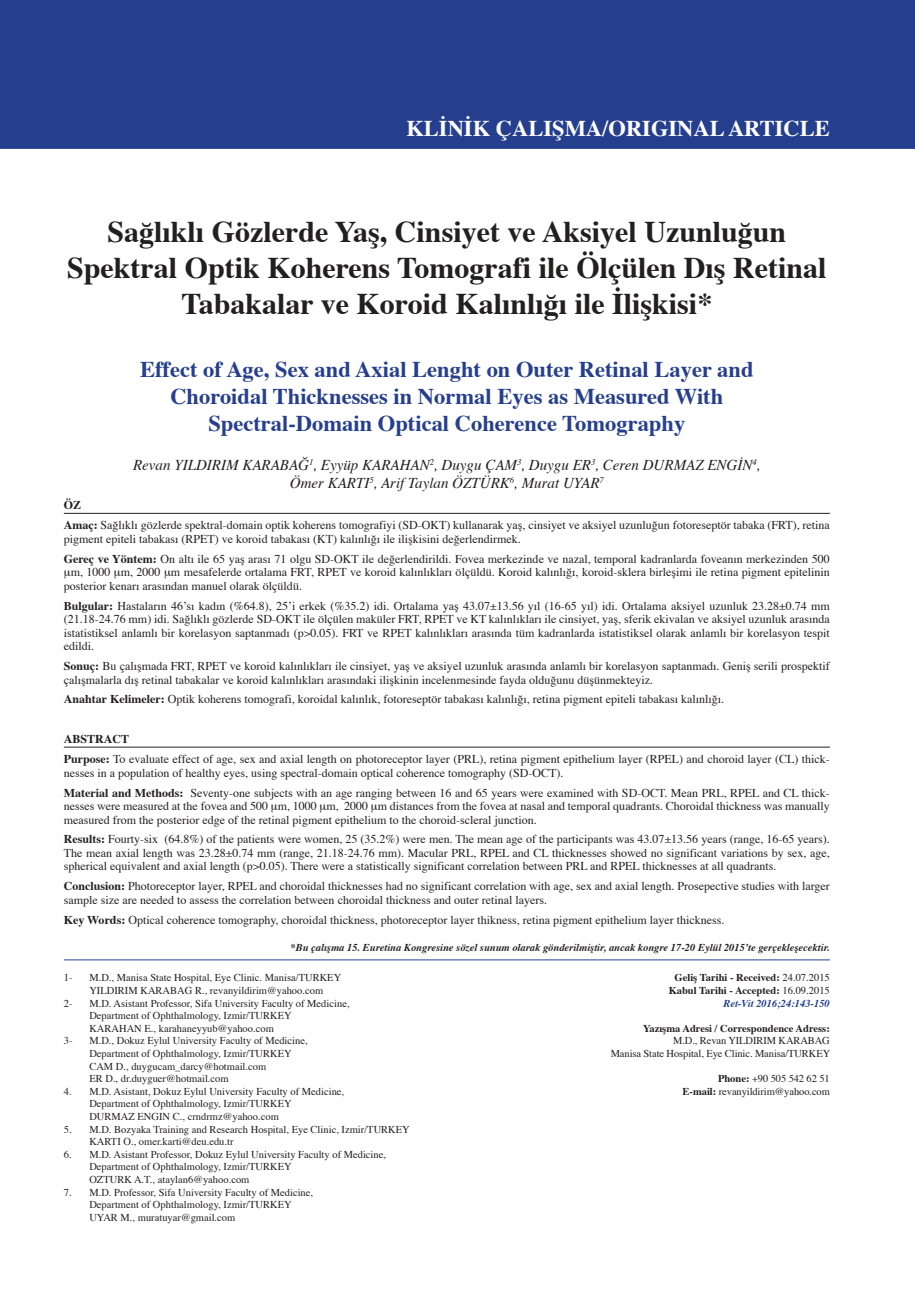
<style>
.page{position:relative;width:915px;height:1306px;background:#fff}
.page>*{position:absolute;margin:0;border:0;box-sizing:border-box;transform-origin:0 0}
.t1{font:700 30px/36px "Times";color:#231f20;text-align:center}
.t2{font:700 22.5px/27px "Times";color:#253f8e;text-align:center}
.t3{font:700 22.5px "Times";color:#fff}
.t4{font:italic 15px/18px "Times";color:#231f20;text-align:center}
.t5{font:12px/13.5px "Times";color:#231f20}
.t6{font:10.5px/12.6px "Times";color:#231f20}
.t7{font:700 10.5px/12.6px "Times";color:#231f20;text-align:right}
.t8{font:italic 700 10.5px "Times";color:#231f20}
.s1{font-weight:700}
.s2{font-weight:400}
.s3{font-style:italic;color:#253f8e}
</style>
<div class="page">
<div style="left:1px;top:1px;width:912px;height:147px;background:#253f8e"></div>
<div style="left:0;top:0;width:914px;height:149px;border:2px solid #253f8e"></div>
<hr style="left:64px;top:513px;width:765px;height:1px;background:#231f20">
<hr style="left:64px;top:746px;width:765px;height:1px;background:#231f20">
<hr style="left:64px;top:959px;width:765px;height:1px;background:#253f8e">
<h2 class="t3" style="left:406px;top:113px;width:425px">KLİNİK ÇALIŞMA/ORIGINAL ARTICLE</h2>
<h1 class="t1" style="left:67px;top:215px;width:760px">Sağlıklı Gözlerde Yaş, Cinsiyet ve Aksiyel Uzunluğun<br>Spektral Optik Koherens Tomografi ile Ölçülen Dış Retinal<br>Tabakalar ve Koroid Kalınlığı ile İlişkisi*</h1>
<h2 class="t2" style="left:140px;top:356px;width:614px">Effect of Age, Sex and Axial Lenght on Outer Retinal Layer and<br>Choroidal Thicknesses in Normal Eyes as Measured With<br>Spectral-Domain Optical Coherence Tomography</h2>
<p class="t4" style="left:133px;top:456px;width:628px">Revan YILDIRIM KARABAĞ<sup>1</sup>, Eyyüp KARAHAN<sup>2</sup>, Duygu ÇAM<sup>3</sup>, Duygu ER<sup>3</sup>, Ceren DURMAZ ENGİN<sup>4</sup>,<br>Ömer KARTI<sup>5</sup>, Arif Taylan ÖZTÜRK<sup>6</sup>, Murat UYAR<sup>7</sup></p>
<p class="t5" style="left:64px;top:496px;width:767px;line-height:19.8px"><span class="s1">ÖZ<br>Amaç:</span> Sağlıklı gözlerde spektral-domain optik koherens tomografiyi (SD-OKT) kullanarak yaş, cinsiyet ve aksiyel uzunluğun fotoreseptör tabaka (FRT), retina</p>
<p class="t5" style="left:64px;top:529px;width:767px;line-height:20px">pigment epiteli tabakası (RPET) ve koroid tabakası (KT) kalınlığı ile ilişkisini değerlendirmek.<br><span class="s1">Gereç ve Yöntem:</span> On altı ile 65 yaş arası 71 olgu SD-OKT ile değerlendirildi. Fovea merkezinde ve nazal, temporal kadranlarda foveanın merkezinden 500</p>
<p class="t5" style="left:64px;top:566px;width:767px;text-indent:7px">m, 1000 m, 2000 m mesafelerde ortalama FRT, RPET ve koroid kalınlıkları ölçüldü. Koroid kalınlığı, koroid-sklera birleşimi ile retina pigment epitelinin posterior kenarı arasından manuel olarak ölçüldü.</p>
<p class="t5" style="left:64px;top:599px;width:767px;text-align:justify"><span class="s1">Bulgular:</span> Hastaların 46’sı kadın (%64.8), 25’i erkek (%35.2) idi. Ortalama yaş 43.07±13.56 yıl (16-65 yıl) idi. Ortalama aksiyel uzunluk 23.28±0.74 mm (21.18-24.76 mm) idi. Sağlıklı gözlerde SD-OKT ile ölçülen maküler FRT, RPET ve KT kalınlıkları ile cinsiyet, yaş, sferik ekivalan ve aksiyel uzunluk arasında istatistiksel anlamlı bir korelasyon saptanmadı (p&gt;0.05). FRT ve RPET kalınlıkları arasında tüm kadranlarda istatistiksel olarak anlamlı bir korelasyon tespit edildi.</p>
<p class="t5" style="left:64px;top:660px;width:767px"><span class="s1">Sonuç:</span> Bu çalışmada FRT, RPET ve koroid kalınlıkları ile cinsiyet, yaş ve aksiyel uzunluk arasında anlamlı bir korelasyon saptanmadı. Geniş serili prospektif çalışmalarla dış retinal tabakalar ve koroid kalınlıkları arasındaki ilişkinin incelenmesinde fayda olduğunu düşünmekteyiz.</p>
<p class="t5" style="left:64px;top:693px;width:661px"><span class="s1">Anahtar Kelimeler:</span> Optik koherens tomografi, koroidal kalınlık, fotoreseptör tabakası kalınlığı, retina pigment epiteli tabakası kalınlığı.</p>
<p class="t5" style="left:64px;top:730px;width:767px;line-height:20px"><span class="s1">ABSTRACT<br>Purpose:</span> To evaluate effect of age, sex and axial length on photoreceptor layer (PRL), retina pigment epithelium layer (RPEL) and choroid layer (CL) thick-</p>
<p class="t5" style="left:64px;top:763px;width:767px;line-height:19.8px">nesses in a population of healthy eyes, using spectral-domain optical coherence tomography (SD-OCT).<br><span class="s1">Material and Methods:</span> Seventy-one subjects with an age ranging between 16 and 65 years were examined with SD-OCT. Mean PRL, RPEL and CL thick-</p>
<p class="t5" style="left:64px;top:800px;width:767px">nesses were measured at the fovea and 500 m, 1000 m, 2000 m distances from the fovea at nasal and temporal quadrants. Choroidal thickness was manually measured from the posterior edge of the retinal pigment epithelium to the choroid-scleral junction.</p>
<p class="t5" style="left:64px;top:833px;width:767px;text-align:justify"><span class="s1">Results:</span> Fourty-six (64.8%) of the patients were women, 25 (35.2%) were men. The mean age of the participants was 43.07±13.56 years (range, 16-65 years).<br>The mean axial length was 23.28±0.74 mm (range, 21.18-24.76 mm). Macular PRL, RPEL and CL thicknesses showed no significant variations by sex, age, spherical equivalent and axial length (p&gt;0.05). There were a statistically significant correlation between PRL and RPEL thicknesses at all quadrants.</p>
<p class="t5" style="left:64px;top:880px;width:767px"><span class="s1">Conclusion:</span> Photoreceptor layer, RPEL and choroidal thicknesses had no significant correlation with age, sex and axial length. Prosepective studies with larger sample size are needed to assess the correlation between choroidal thickness and outer retinal layers.</p>
<p class="t5" style="left:64px;top:913px;width:662px"><span class="s1">Key Words:</span> Optical coherence tomography, choroidal thickness, photoreceptor layer thikness, retina pigment epithelium layer thickness.</p>
<p class="t8" style="left:290px;top:940px;width:540px">*Bu çalışma 15. Euretina Kongresine sözel sunum olarak gönderilmiştir, ancak kongre 17-20 Eylül 2015’te gerçekleşecektir.</p>
<p class="t6" style="left:64px;top:972px;width:10px">1-</p>
<p class="t6" style="left:89px;top:972px;width:253px">M.D., Manisa State Hospital, Eye Clinic. Manisa/TURKEY<br>YILDIRIM KARABAG R., revanyildirim@yahoo.com</p>
<p class="t6" style="left:64px;top:997px;width:10px">2-</p>
<p class="t6" style="left:89px;top:997px;width:262px">M.D. Asistant Professor, Sifa University Faculty of Medicine,<br>Department of Ophthalmology, Izmir/TURKEY<br>KARAHAN E., karahaneyyub@yahoo.com</p>
<p class="t6" style="left:64px;top:1035px;width:10px">3-</p>
<p class="t6" style="left:89px;top:1035px;width:220px">M.D., Dokuz Eylul University Faculty of Medicine, Department of Ophthalmology, Izmir/TURKEY CAM D., duygucam_darcy@hotmail.com<br>ER D., dr.duyguer@hotmail.com</p>
<p class="t6" style="left:89px;top:1085px;width:256px;text-indent:-26px">4. M.D. Asistant, Dokuz Eylul University Faculty of Medicine,<br>Department of Ophthalmology, Izmir/TURKEY<br>DURMAZ ENGIN C., crndrmz@yahoo.com</p>
<p class="t6" style="left:89px;top:1123px;width:322px;text-indent:-26px">5. M.D. Bozyaka Training and Research Hospital, Eye Clinic, Izmir/TURKEY<br>KARTI O., omer.karti@deu.edu.tr</p>
<p class="t6" style="left:89px;top:1148px;width:298px;text-indent:-26px">6. M.D. Asistant Professor, Dokuz Eylul University Faculty of Medicine,<br>Department of Ophthalmology, Izmir/TURKEY<br>OZTURK A.T., ataylan6@yahoo.com</p>
<p class="t6" style="left:89px;top:1186px;width:225px;text-indent:-26px">7. M.D. Professor, Sifa University Faculty of Medicine,<br>Department of Ophthalmology, Izmir/TURKEY<br>UYAR M., muratuyar@gmail.com</p>
<p class="t7" style="left:668px;top:971px;width:163px">Geliş Tarihi - Received: <span class="s2">24.07.2015<br></span>Kabul Tarihi - Accepted: <span class="s2">16.09.2015<br></span><span class="s3">Ret-Vit 2016;24:143-150</span></p>
<p class="t7" style="left:642px;top:1022px;width:188px">Yazışma Adresi / Correspondence Adress:</p>
<p class="t6" style="left:610px;top:1035px;width:221px;text-align:right">M.D., Revan YILDIRIM KARABAG<br>Manisa State Hospital, Eye Clinic. Manisa/TURKEY</p>
<p class="t6" style="left:682px;top:1073px;width:149px;text-align:right"><span class="s1">Phone:</span> +90 505 542 62 51<br><span class="s1">E-mail:</span> revanyildirim@yahoo.com</p>
</div>
